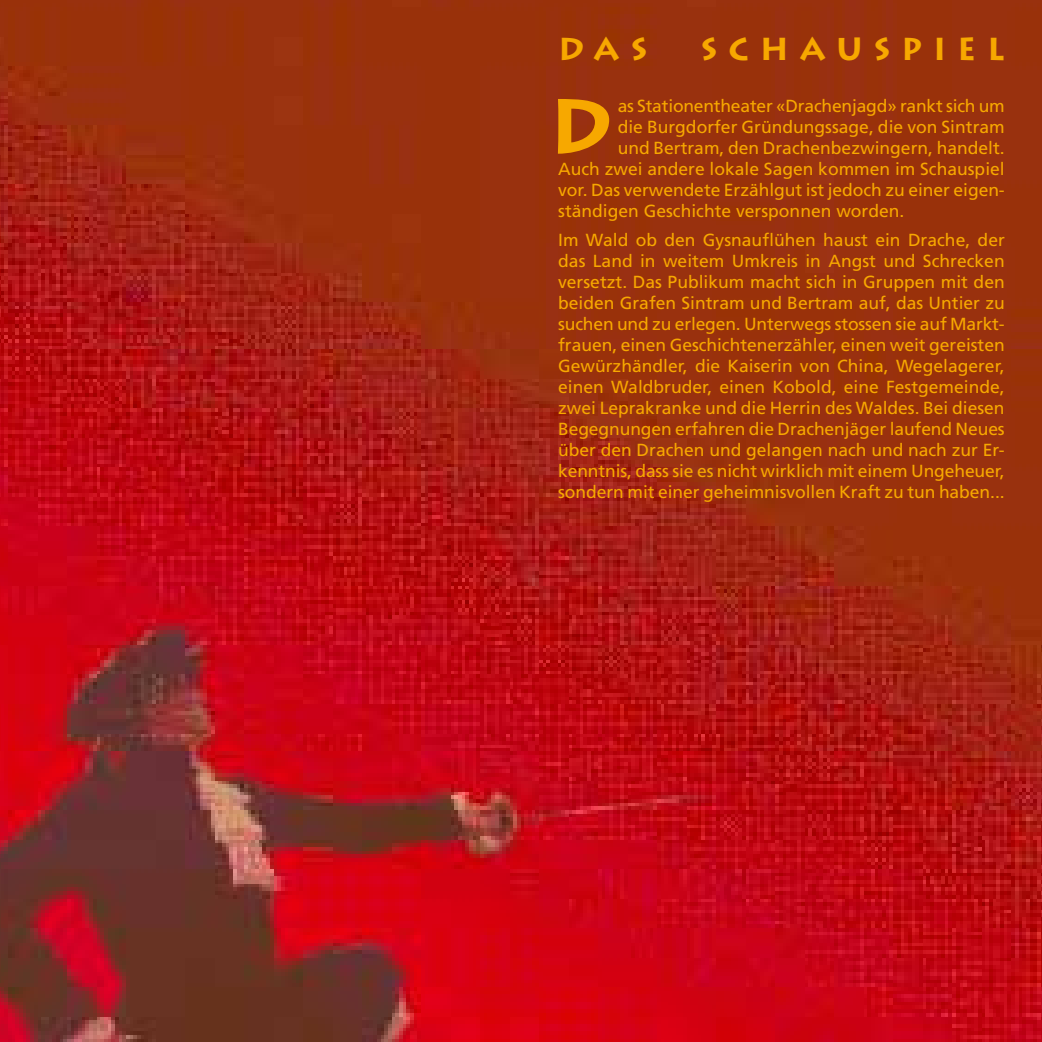
<style>
.page{position:relative;width:1042px;height:1042px;background:#fff}
.page>*{position:absolute;margin:0;border:0;box-sizing:border-box;transform-origin:0 0}
.t1{font:700 77px "Lithos Pro";color:#f7a800}
.t2{font:700 31.5px "Lithos Pro";letter-spacing:.345em;color:#f7a800}
.t3{font:17.5px/21px "Frutiger LT Std";letter-spacing:-.005em;color:#f7a800;text-align:justify}
</style>
<div class="page">
<img style="left:0;top:0;width:1042px;height:1042px">
<h2 class="t2" style="left:558px;top:30px;width:130px">DAS S</h2>
<h2 class="t2" style="left:728px;top:30px;width:278px">CHAUSPI EL</h2>
<h1 class="t1" style="left:549px;top:80px;width:65px">D</h1>
<p class="t3" style="left:618px;top:96px;width:388px">as Stationentheater «Drachenjagd» rankt sich um</p>
<p class="t3" style="left:618px;top:117px;width:389px">die Burgdorfer Gründungssage, die von Sintram</p>
<p class="t3" style="left:618px;top:138px;width:388px">und Bertram, den Drachenbezwingern, handelt.</p>
<p class="t3" style="left:558px;top:159px;width:448px">Auch zwei andere lokale Sagen kommen im Schauspiel</p>
<p class="t3" style="left:558px;top:180px;width:448px">vor. Das verwendete Erzählgut ist jedoch zu einer eigen-</p>
<p class="t3" style="left:558px;top:201px;width:348px">ständigen Geschichte versponnen worden.</p>
<p class="t3" style="left:558px;top:229px;width:448px">I m Wald ob den Gysnauflühen haust ein Drache, der das Land in weitem U mkreis in Angst und Schrecken versetzt. Das Publikum macht sich in Gruppen mit den beiden Grafen Sintram und Bertram auf, das U ntier zu suchen und zu erlegen. U nterwegs stossen sie auf Markt&shy;frauen, einen Geschichtenerzähler, einen weit gereisten Gewürzhändler, die Kaiserin von China, Wegelagerer, einen Waldbruder, einen Kobold, eine Festgemeinde, zwei Leprakranke und die Herrin des Waldes. Bei diesen Begegnungen erfahren die Drachenjäger laufend Neues über den Drachen und gelangen nach und nach zur Er&shy;kenntnis, dass sie es nicht wirklich mit einem U ngeheuer, sondern mit einer geheimnisvollen Kraft zu tun haben...</p>
</div>
